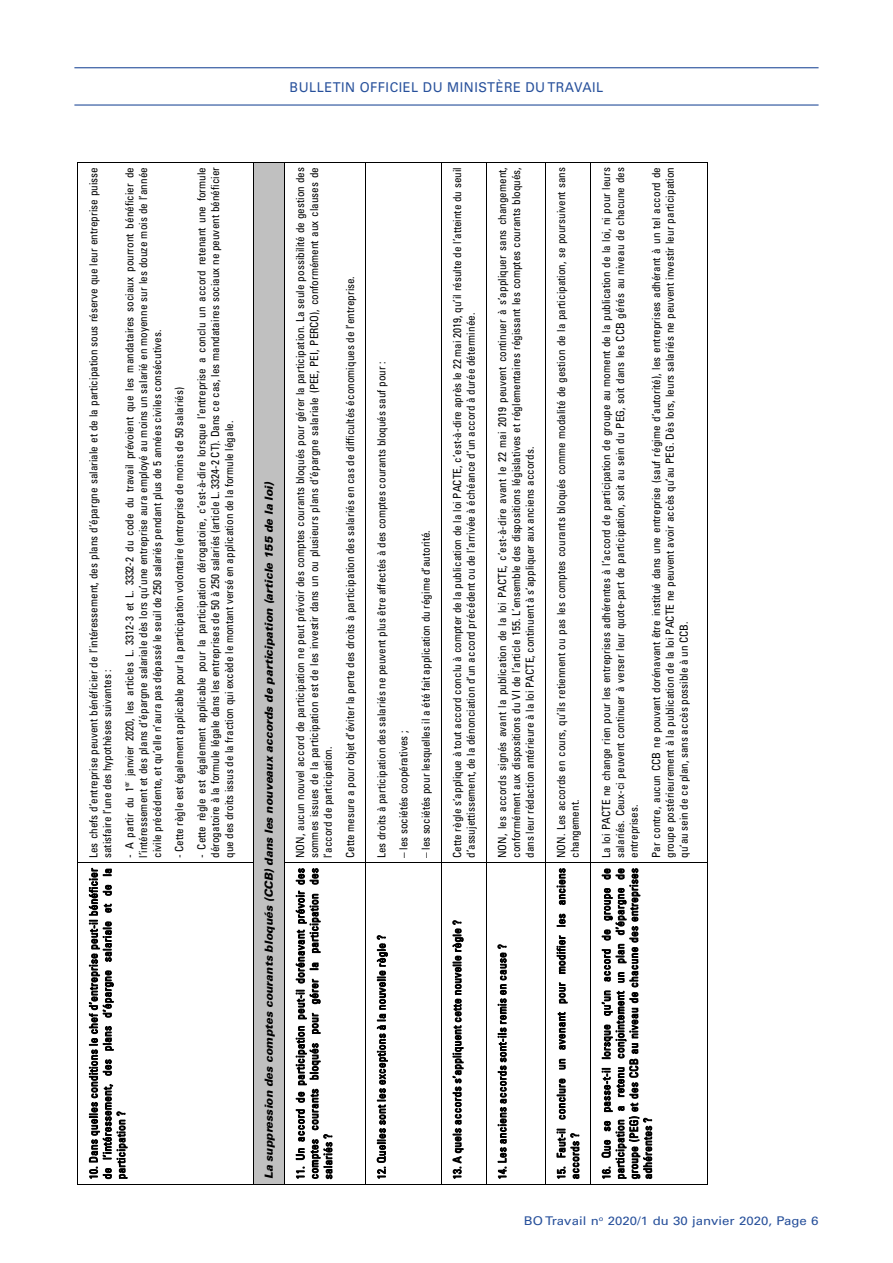
<style>
.page{position:relative;width:893px;height:1263px;background:#fff}
.page>*{position:absolute;margin:0;border:0;box-sizing:border-box;transform-origin:0 0}
.t1{font:13.5px "Univers LT Std";letter-spacing:.04em;color:#27509b;scale:.95 1}
.t2{font:12px "Univers LT Std";color:#27509b;scale:1.1 1}
.t3{font:condensed 11.1px/13.8px "Univers LT Std";letter-spacing:.005em;color:#000;text-align:justify}
.t4{font:condensed 11.1px/13.8px "Univers LT Std";letter-spacing:.025em;color:#000}
.t5{font:italic 900 11.1px "Univers LT Std";color:#000}
.t6{font:condensed 11.1px "Univers LT Std";letter-spacing:.03em;color:#000}
</style>
<div class="page">
<hr style="left:74px;top:67px;width:745px;height:1px;background:#27509b">
<hr style="left:74px;top:104px;width:745px;height:2px;background:#27509b">
<hr style="left:77px;top:162px;width:1px;height:1022px;background:#000">
<hr style="left:78px;top:1184px;width:175px;height:1px;background:#000">
<hr style="left:78px;top:862px;width:175px;height:1px;background:#000">
<hr style="left:78px;top:162px;width:175px;height:1px;background:#000">
<div style="left:253px;top:167px;width:31px;height:1012px;background:#c0c0c0"></div>
<hr style="left:253px;top:162px;width:1px;height:1022px;background:#000">
<hr style="left:253px;top:1184px;width:31px;height:1px;background:#000">
<hr style="left:253px;top:162px;width:31px;height:1px;background:#000">
<hr style="left:284px;top:162px;width:1px;height:1022px;background:#000">
<hr style="left:285px;top:1184px;width:80px;height:1px;background:#000">
<hr style="left:285px;top:862px;width:80px;height:1px;background:#000">
<hr style="left:285px;top:162px;width:80px;height:1px;background:#000">
<hr style="left:365px;top:162px;width:1px;height:1022px;background:#000">
<hr style="left:366px;top:1184px;width:75px;height:1px;background:#000">
<hr style="left:366px;top:862px;width:75px;height:1px;background:#000">
<hr style="left:366px;top:162px;width:75px;height:1px;background:#000">
<hr style="left:441px;top:162px;width:1px;height:1022px;background:#000">
<hr style="left:442px;top:1184px;width:44px;height:1px;background:#000">
<hr style="left:442px;top:862px;width:44px;height:1px;background:#000">
<hr style="left:442px;top:162px;width:44px;height:1px;background:#000">
<hr style="left:486px;top:162px;width:1px;height:1022px;background:#000">
<hr style="left:487px;top:1184px;width:58px;height:1px;background:#000">
<hr style="left:487px;top:862px;width:58px;height:1px;background:#000">
<hr style="left:487px;top:162px;width:58px;height:1px;background:#000">
<hr style="left:545px;top:162px;width:1px;height:1022px;background:#000">
<hr style="left:546px;top:1184px;width:44px;height:1px;background:#000">
<hr style="left:546px;top:862px;width:44px;height:1px;background:#000">
<hr style="left:546px;top:162px;width:44px;height:1px;background:#000">
<hr style="left:590px;top:162px;width:1px;height:1022px;background:#000">
<hr style="left:591px;top:1184px;width:117px;height:1px;background:#000">
<hr style="left:707px;top:863px;width:1px;height:321px;background:#000">
<hr style="left:591px;top:862px;width:117px;height:1px;background:#000">
<hr style="left:707px;top:163px;width:1px;height:699px;background:#000">
<hr style="left:591px;top:162px;width:117px;height:1px;background:#000">
<p class="t1" style="left:290px;top:79px;width:332px">BULLETIN OFFICIEL DU MINISTÈRE DU TRAVAIL</p>
<p class="t3" style="left:86px;top:858px;width:692px;rotate:-90deg">Les chefs d’entreprise peuvent bénéficier de l’intéressement, des plans d’épargne salariale et de la participation sous réserve que leur entreprise puisse satisfaire l’une des hypothèses suivantes :</p>
<p class="t3" style="left:122px;top:858px;width:692px;rotate:-90deg">- A partir du 1<sup>er</sup> janvier 2020, les articles L. 3312-3 et L. 3332-2 du code du travail prévoient que les mandataires sociaux pourront bénéficier de l’intéressement et des plans d’épargne salariale dès lors qu’une entreprise aura employé au moins un salarié en moyenne sur les douze mois de l’année civile précédente, et qu’elle n’aura pas dépassé le seuil de 250 salariés pendant plus de 5 années civiles consécutives.</p>
<p class="t3" style="left:86px;top:1179px;width:313px;rotate:-90deg">10. Dans quelles conditions le chef d’entreprise peut-il bénéficier de l’intéressement, des plans d’épargne salariale et de la participation ?</p>
<p class="t3" style="left:172px;top:858px;width:472px;rotate:-90deg">- Cette règle est également applicable pour la participation volontaire (entreprise de moins de 50 salariés)</p>
<p class="t3" style="left:194px;top:858px;width:692px;rotate:-90deg">- Cette règle est également applicable pour la participation dérogatoire, c’est-à-dire lorsque l’entreprise a conclu un accord retenant une formule dérogatoire à la formule légale dans les entreprises de 50 à 250 salariés (article L. 3324-2 CT). Dans ce cas, les mandataires sociaux ne peuvent bénéficier que des droits issus de la fraction qui excède le montant versé en application de la formule légale.</p>
<p class="t5" style="left:262px;top:1179px;width:699px;rotate:-90deg">La suppression des comptes courants bloqués (CCB) dans les nouveaux accords de participation (article 155 de la loi)</p>
<p class="t3" style="left:293px;top:858px;width:692px;rotate:-90deg">NON, aucun nouvel accord de participation ne peut prévoir des comptes courants bloqués pour gérer la participation. La seule possibilité de gestion des sommes issues de la participation est de les investir dans un ou plusieurs plans d’épargne salariale (PEE, PEI, PERCO), conformément aux clauses de l’accord de participation.</p>
<p class="t3" style="left:293px;top:1179px;width:313px;rotate:-90deg">11. Un accord de participation peut-il dorénavant prévoir des comptes courants bloqués pour gérer la participation des salariés ?</p>
<p class="t3" style="left:343px;top:858px;width:583px;rotate:-90deg">Cette mesure a pour objet d’éviter la perte des droits à participation des salariés en cas de difficultés économiques de l’entreprise.</p>
<p class="t3" style="left:374px;top:858px;width:498px;rotate:-90deg">Les droits à participation des salariés ne peuvent plus être affectés à des comptes courants bloqués sauf pour :</p>
<p class="t3" style="left:397px;top:858px;width:128px;rotate:-90deg">– les sociétés coopératives ;</p>
<p class="t3" style="left:419px;top:858px;width:329px;rotate:-90deg">– les sociétés pour lesquelles il a été fait application du régime d’autorité.</p>
<p class="t4" style="left:374px;top:1179px;width:246px;rotate:-90deg">12. Quelles sont les exceptions à la nouvelle règle ?</p>
<p class="t3" style="left:450px;top:858px;width:692px;rotate:-90deg">Cette règle s’applique à tout accord conclu à compter de la publication de la loi PACTE, c’est-à-dire après le 22 mai 2019, qu’il résulte de l’atteinte du seuil d’assujettissement, de la dénonciation d’un accord précédent ou de l’arrivée à échéance d’un accord à durée déterminée.</p>
<p class="t4" style="left:450px;top:1179px;width:261px;rotate:-90deg">13. A quels accords s’appliquent cette nouvelle règle ?</p>
<p class="t3" style="left:495px;top:858px;width:692px;rotate:-90deg">NON, les accords signés avant la publication de la loi PACTE, c’est-à-dire avant le 22 mai 2019 peuvent continuer à s’appliquer sans changement, conformément aux dispositions du VI de l’article 155. L’ensemble des dispositions législatives et réglementaires régissant les comptes courants bloqués, dans leur rédaction antérieure à la loi PACTE, continuent à s’appliquer aux anciens accords.</p>
<p class="t6" style="left:495px;top:1179px;width:237px;rotate:-90deg">14. Les anciens accords sont-ils remis en cause ?</p>
<p class="t3" style="left:554px;top:858px;width:692px;rotate:-90deg">NON. Les accords en cours, qu’ils retiennent ou pas les comptes courants bloqués comme modalité de gestion de la participation, se poursuivent sans changement.</p>
<p class="t4" style="left:554px;top:1179px;width:313px;rotate:-90deg">15. Faut-il conclure un avenant pour modifier les anciens accords ?</p>
<p class="t3" style="left:599px;top:858px;width:692px;rotate:-90deg">La loi PACTE ne change rien pour les entreprises adhérentes à l’accord de participation de groupe au moment de la publication de la loi, ni pour leurs salariés. Ceux-ci peuvent continuer à verser leur quote-part de participation, soit au sein du PEG, soit dans les CCB gérés au niveau de chacune des entreprises.</p>
<p class="t3" style="left:649px;top:858px;width:692px;rotate:-90deg">Par contre, aucun CCB ne pouvant dorénavant être institué dans une entreprise (sauf régime d’autorité), les entreprises adhérant à un tel accord de groupe postérieurement à la publication de la loi PACTE ne peuvent avoir accès qu’au PEG. Dès lors, leurs salariés ne peuvent investir leur participation qu’au sein de ce plan, sans accès possible à un CCB.</p>
<p class="t3" style="left:599px;top:1179px;width:313px;rotate:-90deg">16. Que se passe-t-il lorsque qu’un accord de groupe de participation a retenu conjointement un plan d’épargne de groupe (PEG) et des CCB au niveau de chacune des entreprises adhérentes ?</p>
<p class="t2" style="left:524px;top:1213px;width:269px">BO Travail n<sup>o</sup> 2020/1 du 30 janvier 2020, Page 6</p>
</div>
